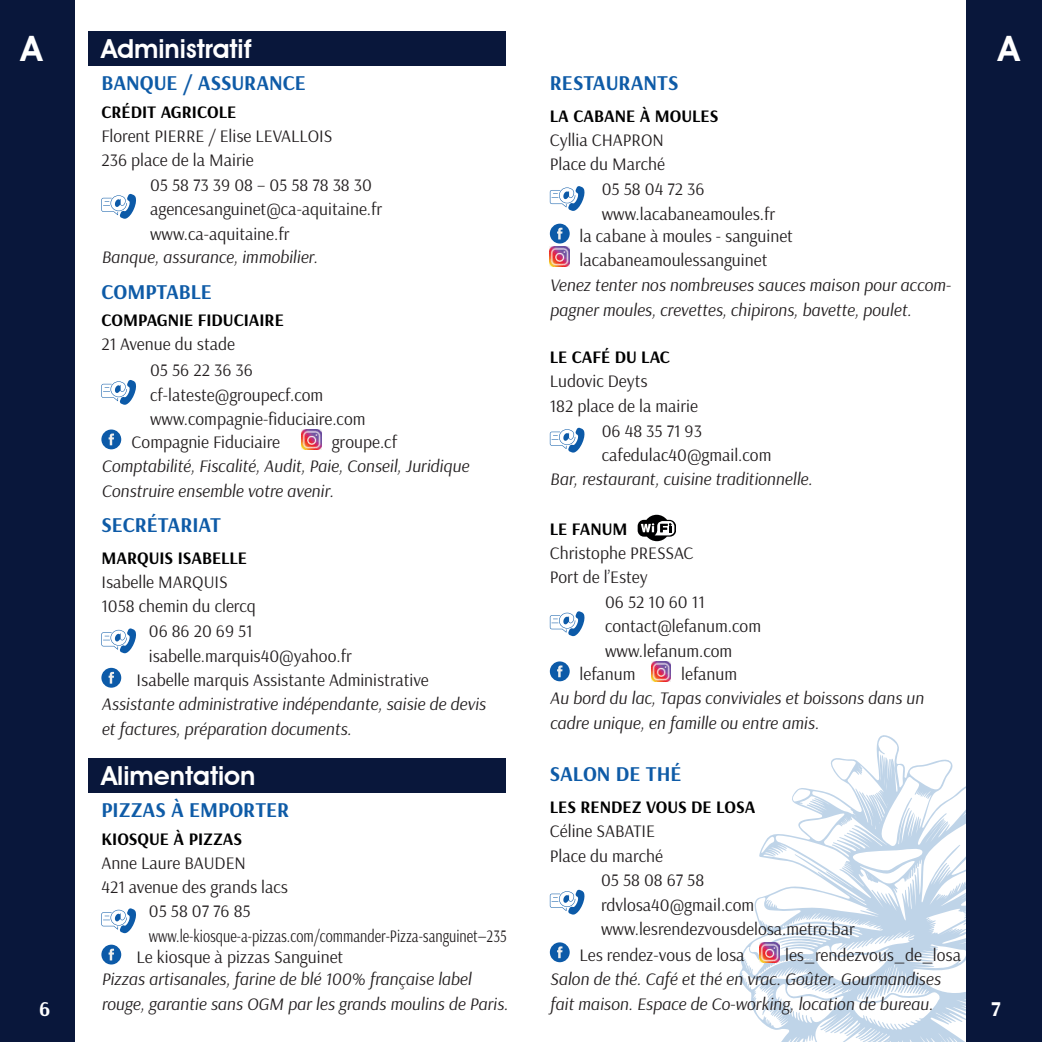
<style>
.page{position:relative;width:1042px;height:1042px;background:#fff}
.page>*{position:absolute;margin:0;border:0;box-sizing:border-box;transform-origin:0 0}
.t1{font:600 35px "Avant Garde IT Cby BT";color:#fff}
.t2{font:600 26.25px "Avant Garde IT Cby BT";color:#fff}
.t3{font:700 21px "Arsenal";color:#0e5ba7}
.t4{font:700 21px "Arsenal";color:#fff}
.t5{font:17.5px/24.5px "Arsenal";color:#231f20}
.t6{font:italic 17.5px/24.5px "Arsenal";color:#231f20}
.t7{font:700 17.5px "Arsenal";color:#000001}
.t8{font:17.5px "Arsenal";color:#231f20;scale:.81 1}
</style>
<div class="page">
<svg style="left:739px;top:733px;width:228px;height:309px"></svg>
<div style="left:0;top:0;width:74px;height:1042px;background:#09173b"></div>
<div style="left:967px;top:0;width:75px;height:1042px;background:#09173b"></div>
<div style="left:89px;top:758px;width:417px;height:35px;background:#09173b"></div>
<div style="left:89px;top:31px;width:417px;height:34px;background:#09173b"></div>
<svg style="left:101px;top:628px;width:35px;height:25px"></svg>
<svg style="left:101px;top:380px;width:35px;height:25px"></svg>
<svg style="left:101px;top:194px;width:35px;height:25px"></svg>
<svg style="left:101px;top:908px;width:35px;height:25px"></svg>
<div style="left:101px;top:429px;width:20px;height:20px;background:#0c5aa8;border-radius:50%"></div>
<svg style="left:109px;top:433px;width:5px;height:12px"></svg>
<div style="left:101px;top:668px;width:20px;height:20px;background:#0c5aa8;border-radius:50%"></div>
<svg style="left:109px;top:672px;width:5px;height:11px"></svg>
<div style="left:101px;top:944px;width:20px;height:20px;background:#0c5aa8;border-radius:50%"></div>
<svg style="left:109px;top:948px;width:5px;height:12px"></svg>
<img style="left:302px;top:429px;width:19px;height:20px">
<svg style="left:550px;top:428px;width:35px;height:24px"></svg>
<svg style="left:550px;top:186px;width:35px;height:25px"></svg>
<div style="left:550px;top:224px;width:20px;height:19px;background:#0c5aa8;border-radius:50%"></div>
<svg style="left:557px;top:228px;width:5px;height:11px"></svg>
<img style="left:550px;top:247px;width:20px;height:20px">
<svg style="left:550px;top:889px;width:35px;height:25px"></svg>
<div style="left:550px;top:942px;width:20px;height:20px;background:#0c5aa8;border-radius:50%"></div>
<svg style="left:557px;top:946px;width:5px;height:12px"></svg>
<img style="left:759px;top:942px;width:20px;height:20px">
<svg style="left:550px;top:611px;width:35px;height:25px"></svg>
<svg style="left:637px;top:515px;width:39px;height:26px"></svg>
<div style="left:550px;top:661px;width:20px;height:20px;background:#0c5aa8;border-radius:50%"></div>
<svg style="left:557px;top:665px;width:5px;height:12px"></svg>
<img style="left:651px;top:661px;width:20px;height:20px">
<h1 class="t1" style="left:21px;top:28px;width:23px">A</h1>
<h2 class="t2" style="left:101px;top:33px;width:152px">Administratif</h2>
<h1 class="t1" style="left:998px;top:28px;width:23px">A</h1>
<p class="t3" style="left:101px;top:69px;width:206px">BANQUE / ASSURANCE</p>
<p class="t5" style="left:101px;top:123px;width:232px">Florent PIERRE / Elise LEVALLOIS<br>236 place de la Mairie</p>
<p class="t5" style="left:150px;top:172px;width:234px">05 58 73 39 08 – 05 58 78 38 30 agencesanguinet@ca-aquitaine.fr www.ca-aquitaine.fr</p>
<p class="t6" style="left:101px;top:245px;width:218px">Banque, assurance, immobilier.</p>
<p class="t7" style="left:101px;top:100px;width:136px">CRÉDIT AGRICOLE</p>
<p class="t3" style="left:101px;top:277px;width:112px">COMPTABLE</p>
<p class="t5" style="left:101px;top:332px;width:135px">21 Avenue du stade</p>
<p class="t7" style="left:101px;top:308px;width:184px">COMPAGNIE FIDUCIAIRE</p>
<p class="t5" style="left:150px;top:357px;width:104px">05 56 22 36 36</p>
<p class="t5" style="left:150px;top:382px;width:175px">cf-lateste@groupecf.com</p>
<p class="t5" style="left:150px;top:406px;width:217px">www.compagnie-fiduciaire.com</p>
<p class="t5" style="left:332px;top:429px;width:67px">groupe.cf</p>
<p class="t6" style="left:101px;top:454px;width:369px">Comptabilité, Fiscalité, Audit, Paie, Conseil, Juridique<br>Construire ensemble votre avenir.</p>
<p class="t5" style="left:132px;top:429px;width:150px">Compagnie Fiduciaire</p>
<p class="t3" style="left:101px;top:510px;width:121px">SECRÉTARIAT</p>
<p class="t7" style="left:101px;top:546px;width:147px">MARQUIS ISABELLE</p>
<p class="t5" style="left:101px;top:569px;width:156px">Isabelle MARQUIS<br>1058 chemin du clercq</p>
<p class="t5" style="left:149px;top:619px;width:205px">06 86 20 69 51 isabelle.marquis40@yahoo.fr</p>
<p class="t6" style="left:101px;top:692px;width:386px">Assistante administrative indépendante, saisie de devis et factures, préparation documents.</p>
<p class="t5" style="left:137px;top:667px;width:294px">Isabelle marquis Assistante Administrative</p>
<p class="t3" style="left:550px;top:69px;width:130px">RESTAURANTS</p>
<p class="t7" style="left:550px;top:103px;width:170px">LA CABANE À MOULES</p>
<p class="t5" style="left:550px;top:127px;width:115px">Cyllia CHAPRON</p>
<p class="t5" style="left:550px;top:151px;width:117px">Place du Marché</p>
<p class="t5" style="left:602px;top:176px;width:104px">05 58 04 72 36</p>
<p class="t5" style="left:602px;top:201px;width:175px">www.lacabaneamoules.fr</p>
<p class="t5" style="left:579px;top:247px;width:189px">lacabaneamoulessanguinet</p>
<p class="t6" style="left:550px;top:273px;width:402px">Venez tenter nos nombreuses sauces maison pour accom&shy;pagner moules, crevettes, chipirons, bavette, poulet.</p>
<p class="t5" style="left:579px;top:224px;width:215px">la cabane à moules - sanguinet</p>
<p class="t7" style="left:550px;top:345px;width:122px">LE CAFÉ DU LAC</p>
<p class="t5" style="left:550px;top:369px;width:99px">Ludovic Deyts</p>
<p class="t5" style="left:550px;top:393px;width:150px">182 place de la mairie</p>
<p class="t5" style="left:602px;top:418px;width:102px">06 48 35 71 93</p>
<p class="t5" style="left:602px;top:442px;width:171px">cafedulac40@gmail.com</p>
<p class="t6" style="left:550px;top:467px;width:264px">Bar, restaurant, cuisine traditionnelle.</p>
<p class="t7" style="left:550px;top:516px;width:79px">LE FANUM</p>
<p class="t5" style="left:550px;top:540px;width:145px">Christophe PRESSAC<br>Port de l’Estey</p>
<p class="t5" style="left:605px;top:589px;width:101px">06 52 10 60 11</p>
<p class="t5" style="left:605px;top:614px;width:157px">contact@lefanum.com</p>
<p class="t5" style="left:605px;top:638px;width:129px">www.lefanum.com</p>
<p class="t5" style="left:579px;top:661px;width:57px">lefanum</p>
<p class="t5" style="left:681px;top:661px;width:57px">lefanum</p>
<p class="t6" style="left:550px;top:686px;width:375px">Au bord du lac, Tapas conviviales et boissons dans un cadre unique, en famille ou entre amis.</p>
<p class="t3" style="left:550px;top:759px;width:133px">SALON DE THÉ</p>
<h2 class="t2" style="left:101px;top:759px;width:156px">Alimentation</h2>
<p class="t3" style="left:101px;top:795px;width:189px">PIZZAS À EMPORTER</p>
<p class="t5" style="left:101px;top:850px;width:146px">Anne Laure BAUDEN</p>
<p class="t5" style="left:101px;top:874px;width:188px">421 avenue des grands lacs</p>
<p class="t5" style="left:149px;top:898px;width:103px">05 58 07 76 85</p>
<p class="t8" style="left:149px;top:924px;width:443px">www.le-kiosque-a-pizzas.com/commander-Pizza-sanguinet—235</p>
<p class="t7" style="left:550px;top:795px;width:207px">LES RENDEZ VOUS DE LOSA</p>
<p class="t5" style="left:550px;top:818px;width:115px">Céline SABATIE<br>Place du marché</p>
<p class="t7" style="left:101px;top:826px;width:142px">KIOSQUE À PIZZAS</p>
<p class="t5" style="left:601px;top:868px;width:255px">05 58 08 67 58 rdvlosa40@gmail.com www.lesrendezvousdelosa.metro.bar</p>
<p class="t5" style="left:579px;top:942px;width:166px">Les rendez-vous de losa</p>
<p class="t5" style="left:785px;top:942px;width:177px">les_rendezvous_de_losa</p>
<p class="t6" style="left:550px;top:967px;width:392px">Salon de thé. Café et thé en vrac. Goûter. Gourmandises fait maison. Espace de Co-working, location de bureau.</p>
<p class="t5" style="left:137px;top:944px;width:208px">Le kiosque à pizzas Sanguinet</p>
<p class="t6" style="left:101px;top:967px;width:408px">Pizzas artisanales, farine de blé 100% française label rouge, garantie sans OGM par les grands moulins de Paris.</p>
<p class="t4" style="left:39px;top:994px;width:13px">6</p>
<p class="t4" style="left:991px;top:994px;width:11px">7</p>
</div>
